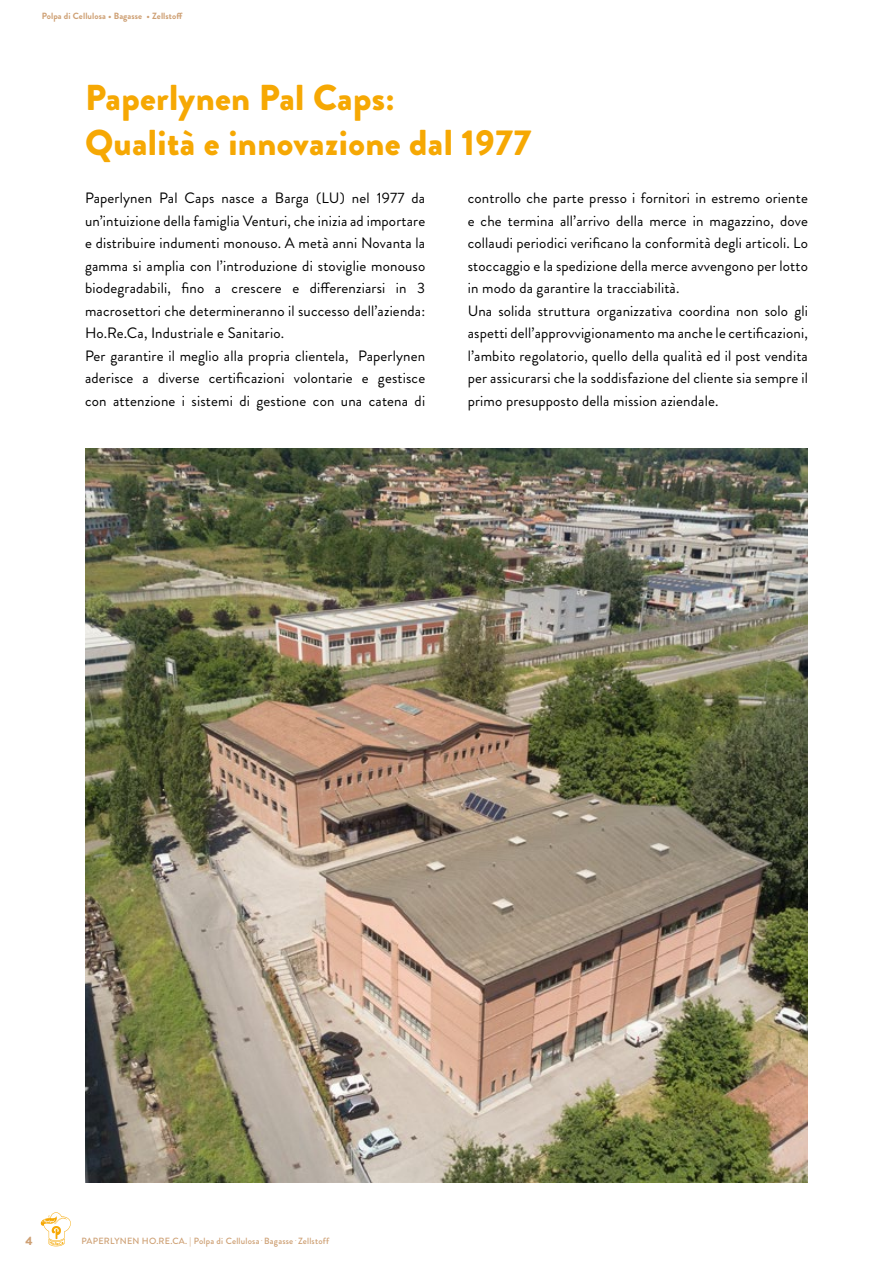
<style>
.page{position:relative;width:893px;height:1263px;background:#fff}
.page>*{position:absolute;margin:0;border:0;box-sizing:border-box;transform-origin:0 0}
.t1{font:900 36px/45px "Brandon Grotesque";letter-spacing:.01em;color:#f6a803}
.t2{font:15px/22.5px "Brandon Grotesque";letter-spacing:.01em;color:#000}
.t3{font:900 12px "Brandon Grotesque";color:#cea074}
.t4{font:500 9px "Brandon Grotesque";letter-spacing:.025em;color:#cea074}
.t5{font:700 9px "Brandon Grotesque";letter-spacing:.01em;color:#cea074}
</style>
<div class="page">
<svg style="left:41px;top:1212px;width:30px;height:34px"></svg>
<img style="left:85px;top:449px;width:723px;height:733px">
<p class="t5" style="left:42px;top:10px;width:142px">Polpa di Cellulosa • Bagasse • Zellstoff</p>
<h1 class="t1" style="left:85px;top:76px;width:448px">Paperlynen Pal Caps:<br>Qualità e innovazione dal 1977</h1>
<p class="t2" style="left:85px;top:187px;width:342px">Paperlynen Pal Caps nasce a Barga (LU) nel 1977 da un’intuizione della famiglia Venturi, che inizia ad importare e distribuire indumenti monouso. A metà anni Novanta la gamma si amplia con l’introduzione di stoviglie monouso biodegradabili, fino a crescere e differenziarsi in 3 macrosettori che determineranno il successo dell’azienda:<br>Ho.Re.Ca, Industriale e Sanitario.<br>Per garantire il meglio alla propria clientela, Paperlynen aderisce a diverse certificazioni volontarie e gestisce con attenzione i sistemi di gestione con una catena di</p>
<p class="t2" style="left:468px;top:187px;width:342px">controllo che parte presso i fornitori in estremo oriente e che termina all’arrivo della merce in magazzino, dove collaudi periodici verificano la conformità degli articoli. Lo stoccaggio e la spedizione della merce avvengono per lotto in modo da garantire la tracciabilità.<br>Una solida struttura organizzativa coordina non solo gli aspetti dell’approvvigionamento ma anche le certificazioni, l’ambito regolatorio, quello della qualità ed il post vendita per assicurarsi che la soddisfazione del cliente sia sempre il primo presupposto della mission aziendale.</p>
<p class="t3" style="left:26px;top:1232px;width:9px">4</p>
<p class="t4" style="left:81px;top:1234px;width:249px">PAPERLYNEN HO.RE.CA. | Polpa di Cellulosa <sup>.</sup> Bagasse <sup>.</sup> Zellstoff</p>
</div>
